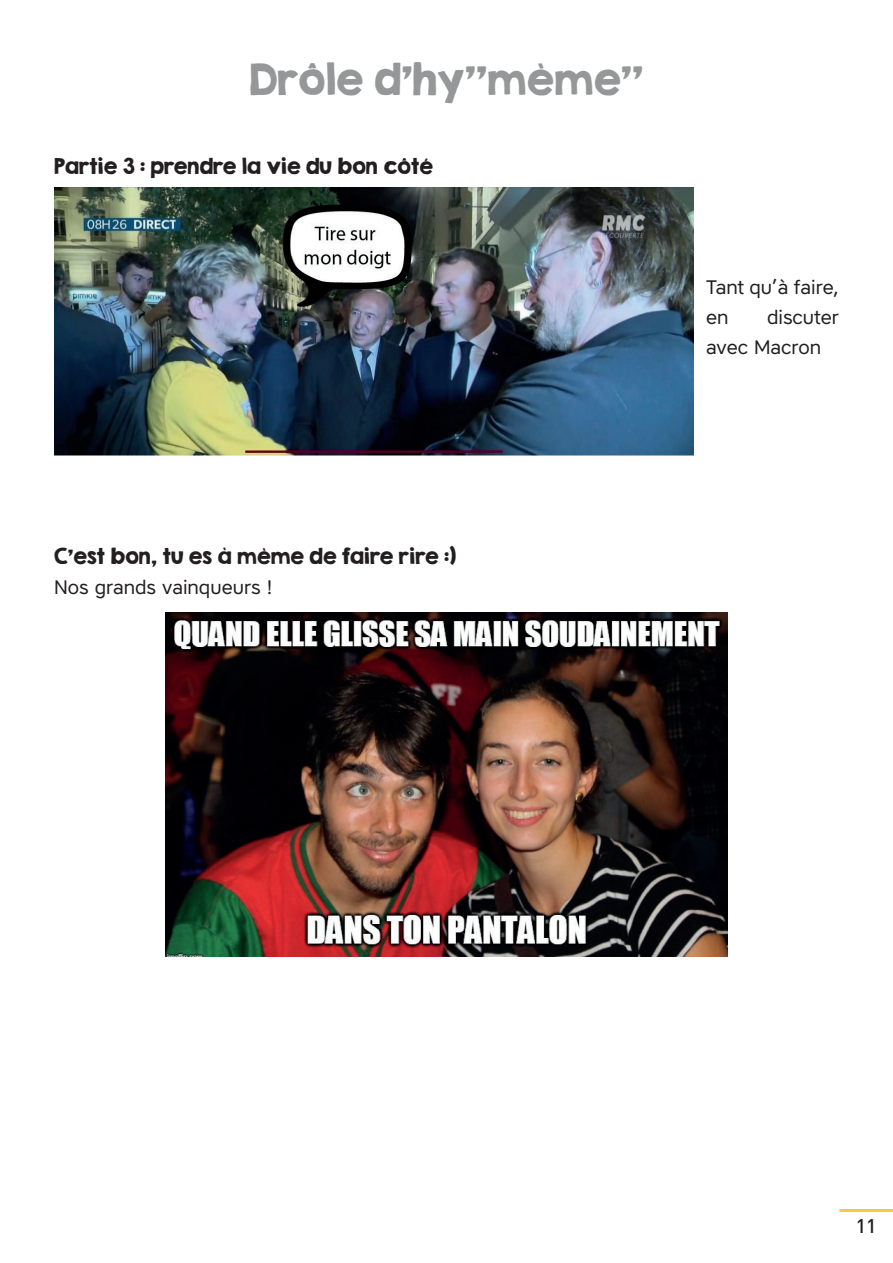
<style>
.page{position:relative;width:893px;height:1263px;background:#fff}
.page>*{position:absolute;margin:0;border:0;box-sizing:border-box;transform-origin:0 0}
.t1{font:39px "KG Second Chances Solid";color:#959798}
.t2{font:19.5px "KG Second Chances Solid";color:#231f20}
.t3{font:19.5px/30px "Core Sans A45";color:#231f20}
.t4{font:500 19.5px "DIN Pro";color:#231f20}
</style>
<div class="page">
<hr style="left:839px;top:1209px;width:54px;height:3px;background:#fec83d">
<img style="left:166px;top:612px;width:561px;height:344px">
<img style="left:54px;top:187px;width:639px;height:268px">
<h1 class="t1" style="left:250px;top:54px;width:395px">Drôle d’hy’’mème’’</h1>
<p class="t2" style="left:54px;top:153px;width:380px">Partie 3 : prendre la vie du bon côté</p>
<p class="t3" style="left:706px;top:271px;width:134px">Tant qu’à faire, en</p>
<p class="t3" style="left:706px;top:301px;width:134px;text-indent:61px">discuter avec Macron</p>
<p class="t2" style="left:54px;top:543px;width:404px">C’est bon, tu es à mème de faire rire :)</p>
<p class="t3" style="left:54px;top:571px;width:220px">Nos grands vainqueurs !</p>
<p class="t4" style="left:856px;top:1210px;width:22px">11</p>
</div>
